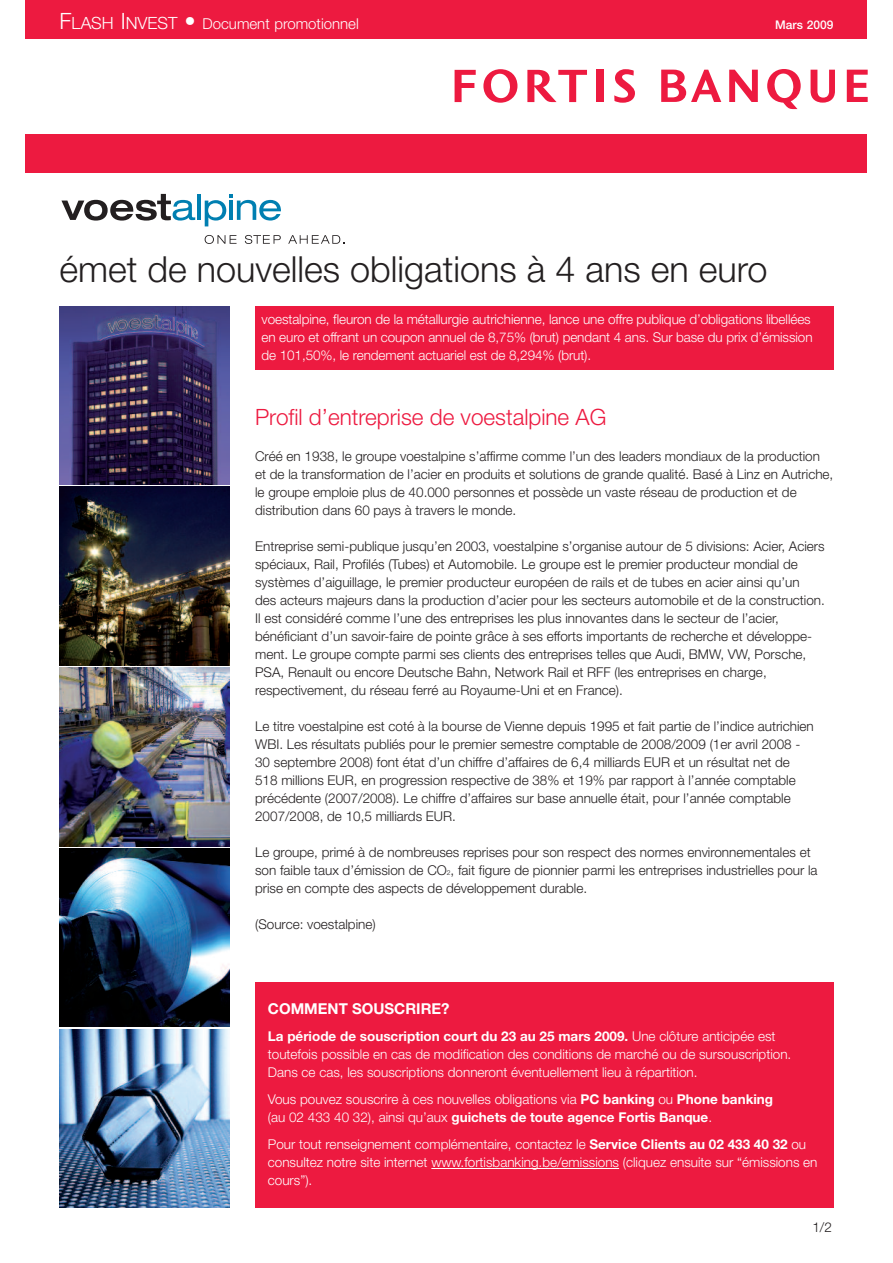
<style>
.page{position:relative;width:893px;height:1263px;background:#fff}
.page>*{position:absolute;margin:0;border:0;box-sizing:border-box;transform-origin:0 0}
.t1{font:300 36px "Helvetica Neue";color:#231f20}
.t2{font:300 22.5px "Helvetica Neue";color:#ed1a40}
.t3{font:300 15px "Helvetica Neue";color:#fff}
.t4{font:700 15px "Helvetica Neue";color:#fff}
.t5{font:300 13.5px/18px "Helvetica Neue";color:#231f20}
.t6{font:300 13.5px/18px "Helvetica Neue";color:#fff}
.t7{font:500 12px "Helvetica Neue";color:#fff}
.s1{font-size:22.5px}
.s2{font-size:16.8px}
.s3{font-size:6.75px}
.s4{font-weight:700}
</style>
<div class="page">
<div style="left:255px;top:306px;width:578px;height:64px;background:#ed1a40"></div>
<div style="left:26px;top:0;width:841px;height:38px;background:#ed1a40"></div>
<div style="left:26px;top:135px;width:841px;height:38px;background:#ed1a40"></div>
<svg style="left:455px;top:70px;width:21px;height:32px"></svg>
<svg style="left:483px;top:69px;width:34px;height:34px"></svg>
<svg style="left:527px;top:70px;width:60px;height:32px"></svg>
<div style="left:597px;top:70px;width:7px;height:32px;background:#ed1a40"></div>
<svg style="left:614px;top:69px;width:21px;height:34px"></svg>
<svg style="left:729px;top:70px;width:29px;height:32px"></svg>
<svg style="left:767px;top:69px;width:34px;height:40px"></svg>
<svg style="left:810px;top:70px;width:25px;height:33px"></svg>
<svg style="left:847px;top:70px;width:21px;height:32px"></svg>
<svg style="left:661px;top:70px;width:60px;height:32px"></svg>
<hr style="left:197px;top:194px;width:3px;height:26px;background:#007fb1">
<svg style="left:205px;top:194px;width:76px;height:32px"></svg>
<svg style="left:61px;top:194px;width:134px;height:27px"></svg>
<svg style="left:205px;top:235px;width:32px;height:9px"></svg>
<svg style="left:245px;top:235px;width:36px;height:9px"></svg>
<svg style="left:288px;top:235px;width:56px;height:9px"></svg>
<img style="left:60px;top:306px;width:170px;height:179px">
<img style="left:60px;top:487px;width:170px;height:178px">
<img style="left:60px;top:668px;width:170px;height:178px">
<img style="left:60px;top:848px;width:170px;height:179px">
<img style="left:60px;top:1029px;width:170px;height:179px">
<div style="left:255px;top:982px;width:578px;height:226px;background:#ed1a40"></div>
<hr style="left:431px;top:1168px;width:188px;height:1px;background:#fff">
<p class="t3" style="left:60px;top:18px;width:301px"><span class="s1">F</span><span class="s2">LASH</span> <span class="s1">I</span><span class="s2">NVEST</span> <span class="s1">•</span> Document promotionnel</p>
<p class="t7" style="left:775px;top:20px;width:60px">Mars 2009</p>
<h1 class="t1" style="left:60px;top:256px;width:710px">émet de nouvelles obligations à 4 ans en euro</h1>
<p class="t6" style="left:261px;top:311px;width:553px">voestalpine, fleuron de la métallurgie autrichienne, lance une offre publique d’obligations libellées en euro et offrant un coupon annuel de 8,75% (brut) pendant 4 ans. Sur base du prix d’émission de 101,50%, le rendement actuariel est de 8,294% (brut).</p>
<h2 class="t2" style="left:255px;top:409px;width:353px">Profil d’entreprise de voestalpine AG</h2>
<p class="t5" style="left:255px;top:448px;width:580px">Créé en 1938, le groupe voestalpine s’affirme comme l’un des leaders mondiaux de la production et de la transformation de l’acier en produits et solutions de grande qualité. Basé à Linz en Autriche, le groupe emploie plus de 40.000 personnes et possède un vaste réseau de production et de distribution dans 60 pays à travers le monde.</p>
<p class="t5" style="left:255px;top:538px;width:571px">Entreprise semi-publique jusqu’en 2003, voestalpine s’organise autour de 5 divisions: Acier, Aciers spéciaux, Rail, Profilés (Tubes) et Automobile. Le groupe est le premier producteur mondial de systèmes d’aiguillage, le premier producteur européen de rails et de tubes en acier ainsi qu’un<br>des acteurs majeurs dans la production d’acier pour les secteurs automobile et de la construction.<br>Il est considéré comme l’une des entreprises les plus innovantes dans le secteur de l’acier, bénéficiant d’un savoir-faire de pointe grâce à ses efforts importants de recherche et développe&shy;ment. Le groupe compte parmi ses clients des entreprises telles que Audi, BMW, VW, Porsche, PSA, Renault ou encore Deutsche Bahn, Network Rail et RFF (les entreprises en charge, respectivement, du réseau ferré au Royaume-Uni et en France).</p>
<p class="t5" style="left:255px;top:718px;width:560px">Le titre voestalpine est coté à la bourse de Vienne depuis 1995 et fait partie de l’indice autrichien WBI. Les résultats publiés pour le premier semestre comptable de 2008/2009 (1er avril 2008 - 30 septembre 2008) font état d’un chiffre d’affaires de 6,4 milliards EUR et un résultat net de 518 millions EUR, en progression respective de 38% et 19% par rapport à l’année comptable précédente (2007/2008). Le chiffre d’affaires sur base annuelle était, pour l’année comptable 2007/2008, de 10,5 milliards EUR.</p>
<p class="t5" style="left:255px;top:844px;width:564px">Le groupe, primé à de nombreuses reprises pour son respect des normes environnementales et son faible taux d’émission de CO<span class="s3">2</span>, fait figure de pionnier parmi les entreprises industrielles pour la prise en compte des aspects de développement durable.</p>
<p class="t5" style="left:255px;top:916px;width:122px">(Source: voestalpine)</p>
<p class="t4" style="left:268px;top:1003px;width:183px">COMMENT SOUSCRIRE?</p>
<p class="t6" style="left:268px;top:1028px;width:525px"><span class="s4">La période de souscription court du 23 au 25 mars 2009.</span> Une clôture anticipée est toutefois possible en cas de modification des conditions de marché ou de sursouscription.<br>Dans ce cas, les souscriptions donneront éventuellement lieu à répartition.</p>
<p class="t6" style="left:268px;top:1091px;width:507px">Vous pouvez souscrire à ces nouvelles obligations via <span class="s4">PC banking</span> ou <span class="s4">Phone banking </span>(au 02 433 40 32), ainsi qu’aux <span class="s4">guichets de toute agence Fortis Banque</span>.</p>
<p class="t6" style="left:268px;top:1136px;width:551px">Pour tout renseignement complémentaire, contactez le <span class="s4">Service Clients au 02 433 40 32</span> ou consultez notre site internet www.fortisbanking.be/emissions (cliquez ensuite sur “émissions en cours”).</p>
<p class="t5" style="left:812px;top:1219px;width:21px">1/2</p>
</div>
